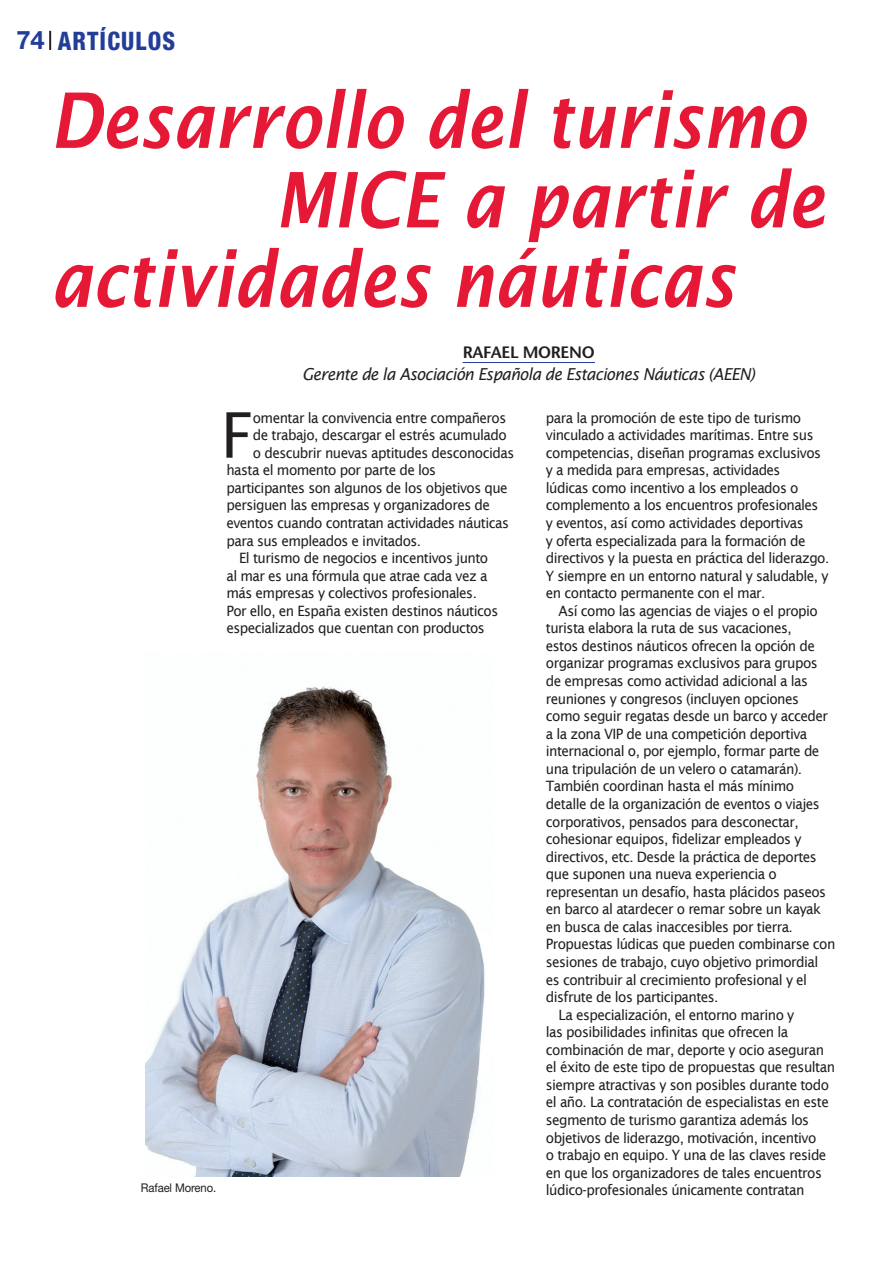
<style>
.page{position:relative;width:893px;height:1263px;background:#fff}
.page>*{position:absolute;margin:0;border:0;box-sizing:border-box;transform-origin:0 0}
.t1{font:italic 600 76.5px "Lucida Sans";letter-spacing:.005em;color:#e51836;scale:.85 1}
.t2{font:62.85px "Lucida Sans";color:#231f20;scale:.95 1}
.t3{font:800 condensed 25.5px "Helvetica Neue";letter-spacing:.05em;color:#233e98;scale:.93 1}
.t4{font:italic 16.5px "Lucida Sans";letter-spacing:-.04em;color:#231f20;scale:.95 1}
.t5{font:600 16.5px "Stone Sans";letter-spacing:-.02em;color:#231f20}
.t6{font:14.25px/17.5px "Lucida Sans";letter-spacing:-.04em;color:#231f20;scale:.95 1}
.t7{font:12px "Helvetica Neue";letter-spacing:-.01em;color:#231f20;scale:.94 1}
.s1{font-weight:700;font-stretch:normal}
</style>
<div class="page">
<svg style="left:49px;top:31px;width:2px;height:19px"></svg>
<hr style="left:463px;top:362px;width:132px;height:1px;background:#233e98">
<img style="left:146px;top:686px;width:339px;height:490px">
<hr style="left:892px;top:631px;width:1px;height:632px;background:#d8d9db">
<h3 class="t3" style="left:16px;top:25px;width:172px"><span class="s1">74</span> ARTÍCULOS</h3>
<h1 class="t1" style="left:50px;top:77px;width:890px">Desarrollo del turismo</h1>
<h1 class="t1" style="left:275px;top:156px;width:648px">MICE a partir de</h1>
<h1 class="t1" style="left:50px;top:236px;width:806px">actividades náuticas</h1>
<p class="t5" style="left:463px;top:342px;width:134px">RAFAEL MORENO</p>
<p class="t4" style="left:302px;top:365px;width:478px">Gerente de la Asociación Española de Estaciones Náuticas (AEEN)</p>
<h2 class="t2" style="left:221px;top:399px;width:35px">F</h2>
<p class="t6" style="left:253px;top:409px;width:268px">omentar la convivencia entre compañeros</p>
<p class="t6" style="left:253px;top:426px;width:269px">de trabajo, descargar el estrés acumulado</p>
<p class="t6" style="left:253px;top:444px;width:277px">o descubrir nuevas aptitudes desconocidas</p>
<p class="t6" style="left:226px;top:461px;width:222px">hasta el momento por parte de los</p>
<p class="t6" style="left:226px;top:479px;width:298px">participantes son algunos de los objetivos que</p>
<p class="t6" style="left:226px;top:496px;width:279px">persiguen las empresas y organizadores de</p>
<p class="t6" style="left:226px;top:514px;width:299px">eventos cuando contratan actividades náuticas</p>
<p class="t6" style="left:226px;top:532px;width:207px">para sus empleados e invitados.</p>
<p class="t6" style="left:239px;top:549px;width:264px">El turismo de negocios e incentivos junto</p>
<p class="t6" style="left:226px;top:567px;width:276px">al mar es una fórmula que atrae cada vez a</p>
<p class="t6" style="left:226px;top:584px;width:265px">más empresas y colectivos profesionales.</p>
<p class="t6" style="left:226px;top:602px;width:288px">Por ello, en España existen destinos náuticos</p>
<p class="t6" style="left:226px;top:619px;width:274px">especializados que cuentan con productos</p>
<p class="t6" style="left:546px;top:409px;width:300px">para la promoción de este tipo de turismo vinculado a actividades marítimas. Entre sus competencias, diseñan programas exclusivos y a medida para empresas, actividades<br>lúdicas como incentivo a los empleados o complemento a los encuentros profesionales<br>y eventos, así como actividades deportivas<br>y oferta especializada para la formación de directivos y la puesta en práctica del liderazgo.<br>Y siempre en un entorno natural y saludable, y en contacto permanente con el mar.</p>
<p class="t6" style="left:559px;top:602px;width:274px">Así como las agencias de viajes o el propio</p>
<p class="t6" style="left:546px;top:619px;width:260px">turista elabora la ruta de sus vacaciones,</p>
<p class="t6" style="left:546px;top:637px;width:285px">estos destinos náuticos ofrecen la opción de</p>
<p class="t6" style="left:546px;top:655px;width:288px">organizar programas exclusivos para grupos</p>
<p class="t6" style="left:546px;top:672px;width:277px">de empresas como actividad adicional a las</p>
<p class="t6" style="left:546px;top:690px;width:268px">reuniones y congresos (incluyen opciones</p>
<p class="t6" style="left:546px;top:707px;width:298px">como seguir regatas desde un barco y acceder</p>
<p class="t6" style="left:546px;top:725px;width:277px">a la zona VIP de una competición deportiva</p>
<p class="t6" style="left:546px;top:742px;width:289px">internacional o, por ejemplo, formar parte de</p>
<p class="t6" style="left:546px;top:760px;width:271px">una tripulación de un velero o catamarán).</p>
<p class="t6" style="left:546px;top:777px;width:263px">También coordinan hasta el más mínimo</p>
<p class="t6" style="left:546px;top:795px;width:290px">detalle de la organización de eventos o viajes</p>
<p class="t6" style="left:546px;top:813px;width:268px">corporativos, pensados para desconectar,</p>
<p class="t6" style="left:546px;top:830px;width:270px">cohesionar equipos, fidelizar empleados y</p>
<p class="t6" style="left:546px;top:848px;width:287px">directivos, etc. Desde la práctica de deportes</p>
<p class="t6" style="left:546px;top:865px;width:245px">que suponen una nueva experiencia o</p>
<p class="t6" style="left:546px;top:883px;width:296px">representan un desafío, hasta plácidos paseos</p>
<p class="t6" style="left:546px;top:900px;width:291px">en barco al atardecer o remar sobre un kayak</p>
<p class="t6" style="left:546px;top:918px;width:261px">en busca de calas inaccesibles por tierra.</p>
<p class="t6" style="left:546px;top:935px;width:306px">Propuestas lúdicas que pueden combinarse con</p>
<p class="t6" style="left:546px;top:953px;width:288px">sesiones de trabajo, cuyo objetivo primordial</p>
<p class="t6" style="left:546px;top:971px;width:277px">es contribuir al crecimiento profesional y el</p>
<p class="t6" style="left:546px;top:988px;width:183px">disfrute de los participantes.</p>
<p class="t6" style="left:559px;top:1006px;width:249px">La especialización, el entorno marino y</p>
<p class="t6" style="left:546px;top:1023px;width:257px">las posibilidades infinitas que ofrecen la</p>
<p class="t6" style="left:546px;top:1041px;width:295px">combinación de mar, deporte y ocio aseguran</p>
<p class="t6" style="left:546px;top:1058px;width:306px">el éxito de este tipo de propuestas que resultan</p>
<p class="t6" style="left:546px;top:1076px;width:299px">siempre atractivas y son posibles durante todo</p>
<p class="t6" style="left:546px;top:1093px;width:299px">el año. La contratación de especialistas en este</p>
<p class="t6" style="left:546px;top:1111px;width:279px">segmento de turismo garantiza además los</p>
<p class="t6" style="left:546px;top:1129px;width:286px">objetivos de liderazgo, motivación, incentivo</p>
<p class="t6" style="left:546px;top:1146px;width:297px">o trabajo en equipo. Y una de las claves reside</p>
<p class="t6" style="left:546px;top:1164px;width:292px">en que los organizadores de tales encuentros</p>
<p class="t7" style="left:141px;top:1180px;width:82px">Rafael Moreno.</p>
<p class="t6" style="left:546px;top:1181px;width:274px">lúdico-profesionales únicamente contratan</p>
</div>
